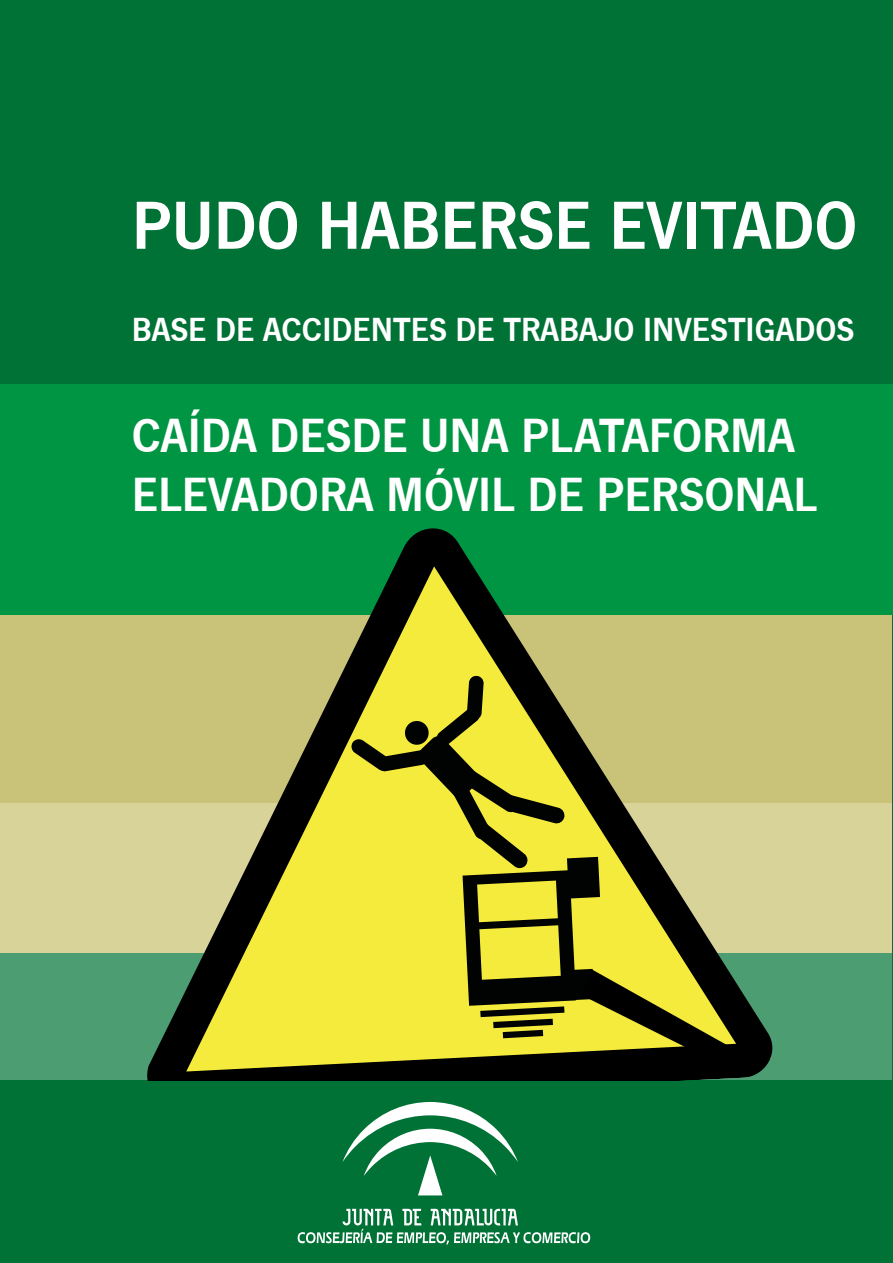
<style>
.page{position:relative;width:893px;height:1263px;background:#007235}
.page>*{position:absolute;margin:0;border:0;box-sizing:border-box;transform-origin:0 0}
.t1{font:600 70.5px "News Got T";color:#fff}
.t2{font:600 49.5px/59.4px "News Got T";color:#fff}
.t3{font:600 34.5px "News Got T";color:#fff}
</style>
<div class="page">
<div style="left:0;top:951px;width:892px;height:129px;background:#4c9d72"></div>
<div style="left:0;top:801px;width:892px;height:152px;background:#d8d399"></div>
<div style="left:0;top:615px;width:892px;height:188px;background:#c8c378"></div>
<div style="left:0;top:384px;width:892px;height:231px;background:#009543"></div>
<svg style="left:147px;top:528px;width:626px;height:553px"></svg>
<svg style="left:350px;top:675px;width:378px;height:381px"></svg>
<svg style="left:342px;top:1102px;width:176px;height:93px"></svg>
<svg style="left:298px;top:1209px;width:292px;height:35px"></svg>
<h1 class="t1" style="left:132px;top:178px;width:727px">PUDO HABERSE EVITADO</h1>
<p class="t3" style="left:132px;top:307px;width:724px">BASE DE ACCIDENTES DE TRABAJO INVESTIGADOS</p>
<p class="t2" style="left:132px;top:402px;width:687px">CAÍDA DESDE UNA PLATAFORMA<br>ELEVADORA MÓVIL DE PERSONAL</p>
</div>
